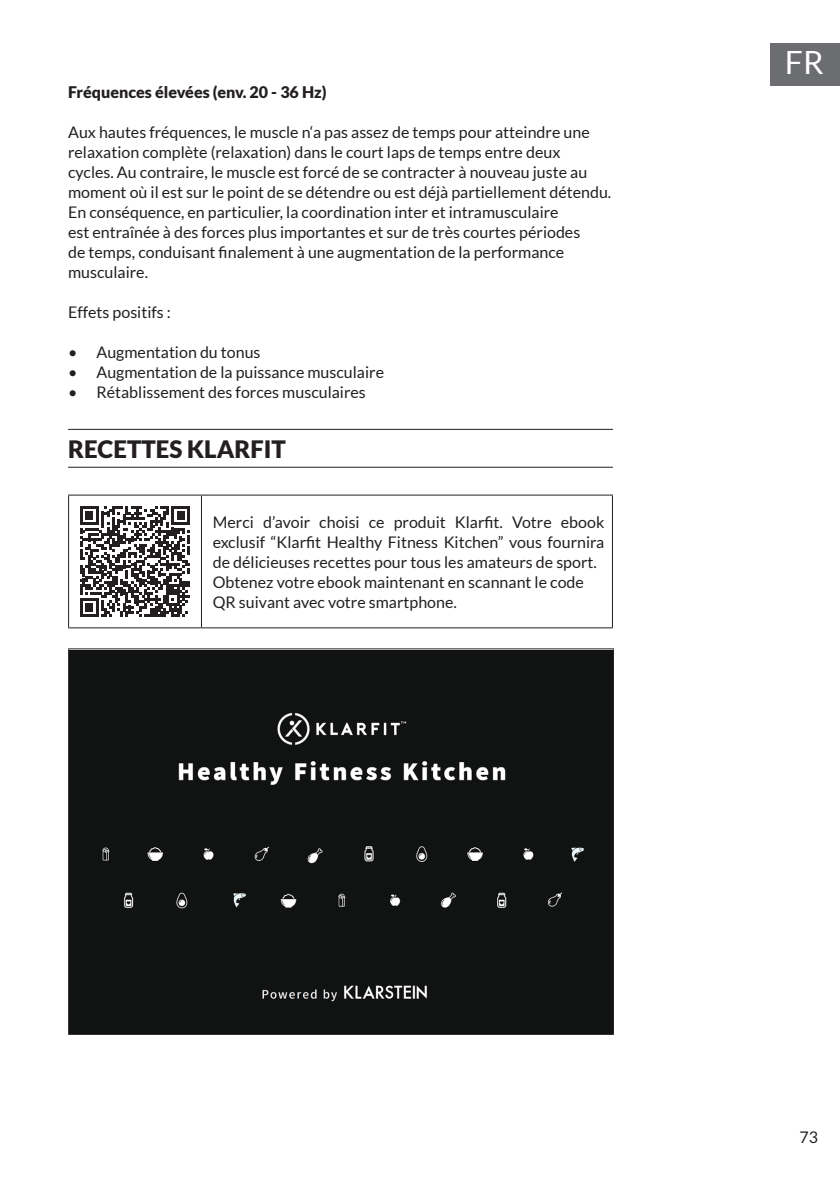
<style>
.page{position:relative;width:840px;height:1191px;background:#fff}
.page>*{position:absolute;margin:0;border:0;box-sizing:border-box;transform-origin:0 0}
.t1{font:32px "Lato";color:#fff}
.t2{font:900 24px "Lato";color:#231f20}
.t3{font:16px/20px "Lato";color:#231f20}
.t4{font:900 16px "Lato";color:#231f20}
</style>
<div class="page">
<div style="left:770px;top:43px;width:69px;height:42px;background:#6c6d70"></div>
<hr style="left:68px;top:429px;width:544px;height:1px;background:#231f20">
<hr style="left:68px;top:467px;width:544px;height:1px;background:#231f20">
<hr style="left:68px;top:494px;width:133px;height:1px;background:#231f20">
<hr style="left:68px;top:495px;width:1px;height:132px;background:#231f20">
<hr style="left:201px;top:494px;width:411px;height:1px;background:#231f20">
<hr style="left:201px;top:495px;width:1px;height:132px;background:#231f20">
<hr style="left:611px;top:495px;width:1px;height:132px;background:#231f20">
<hr style="left:68px;top:627px;width:133px;height:1px;background:#231f20">
<hr style="left:201px;top:627px;width:411px;height:1px;background:#231f20">
<svg style="left:80px;top:506px;width:110px;height:110px"></svg>
<hr style="left:68px;top:648px;width:545px;height:1px;background:#231f20">
<hr style="left:68px;top:649px;width:1px;height:385px;background:#231f20">
<hr style="left:612px;top:649px;width:1px;height:385px;background:#231f20">
<hr style="left:68px;top:1034px;width:545px;height:1px;background:#231f20">
<div style="left:70px;top:650px;width:542px;height:383px;background:#111312"></div>
<p class="t4" style="left:68px;top:83px;width:260px">Fréquences élevées (env. 20 - 36 Hz)</p>
<p class="t3" style="left:68px;top:122px;width:544px">Aux hautes fréquences, le muscle n‘a pas assez de temps pour atteindre une relaxation complète (relaxation) dans le court laps de temps entre deux<br>cycles. Au contraire, le muscle est forcé de se contracter à nouveau juste au moment où il est sur le point de se détendre ou est déjà partiellement détendu.<br>En conséquence, en particulier, la coordination inter et intramusculaire<br>est entraînée à des forces plus importantes et sur de très courtes périodes<br>de temps, conduisant finalement à une augmentation de la performance musculaire.</p>
<p class="t3" style="left:68px;top:302px;width:104px">Effets positifs :</p>
<p class="t3" style="left:68px;top:342px;width:194px">• Augmentation du tonus</p>
<p class="t3" style="left:68px;top:362px;width:317px">• Augmentation de la puissance musculaire</p>
<p class="t3" style="left:68px;top:382px;width:299px">• Rétablissement des forces musculaires</p>
<h2 class="t2" style="left:68px;top:435px;width:219px">RECETTES KLARFIT</h2>
<p class="t3" style="left:213px;top:512px;width:393px">Merci d’avoir choisi ce produit Klarfit. Votre ebook exclusif “Klarfit Healthy Fitness Kitchen” vous fournira de délicieuses recettes pour tous les amateurs de sport.<br>Obtenez votre ebook maintenant en scannant le code QR suivant avec votre smartphone.</p>
<h1 class="t1" style="left:784px;top:45px;width:40px">FR</h1>
<p class="t3" style="left:799px;top:1127px;width:20px">73</p>
</div>
